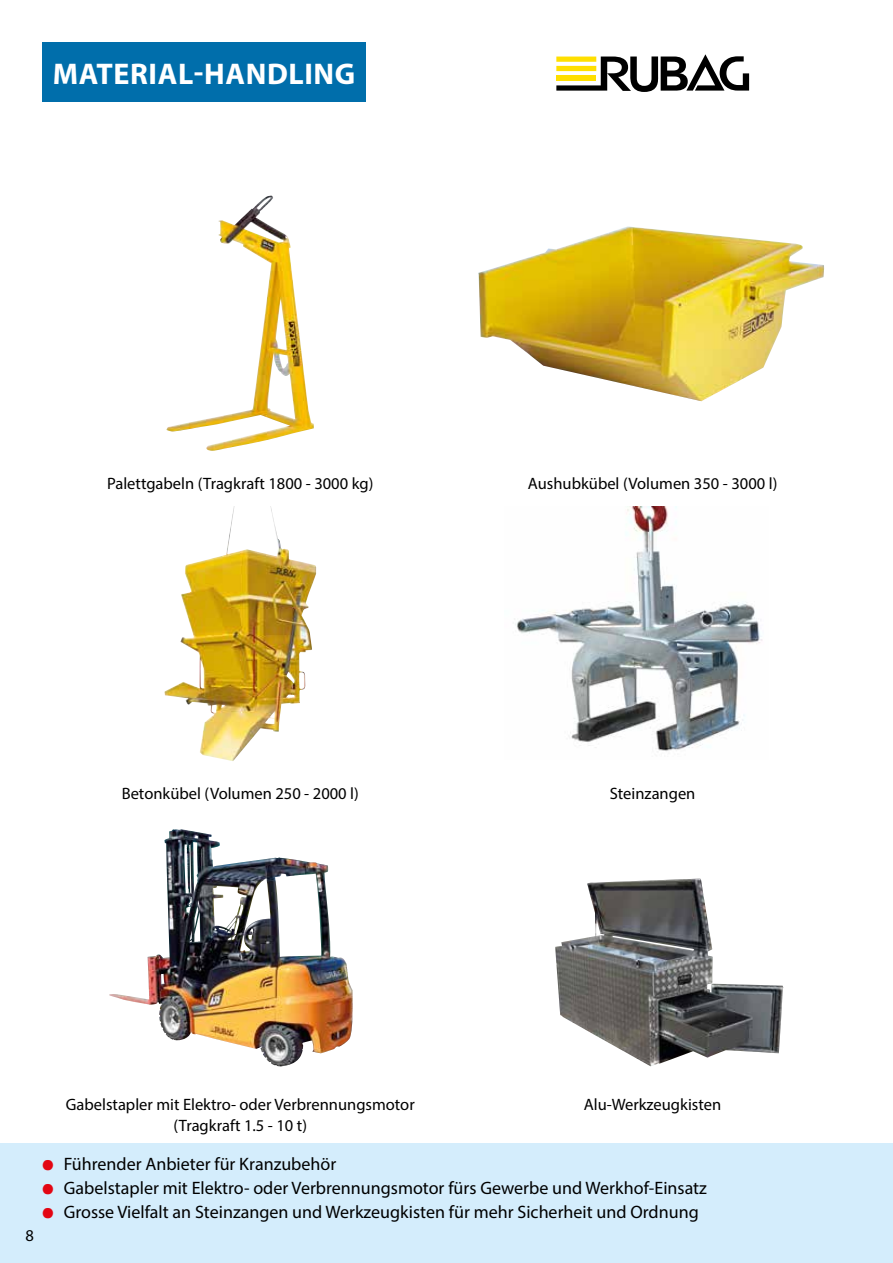
<style>
.page{position:relative;width:893px;height:1263px;background:#fff}
.page>*{position:absolute;margin:0;border:0;box-sizing:border-box;transform-origin:0 0}
.t1{font:700 30px "Myriad Pro";letter-spacing:.02em;color:#fff}
.t2{font:18px "Myriad Pro";color:#000}
.t3{font:16.5px/21px "Myriad Pro";color:#000;text-align:center}
.s1{color:#e30613}
</style>
<div class="page">
<img style="left:164px;top:506px;width:152px;height:255px">
<img style="left:166px;top:196px;width:148px;height:255px">
<img style="left:478px;top:226px;width:346px;height:175px">
<img style="left:515px;top:506px;width:248px;height:245px">
<img style="left:555px;top:879px;width:228px;height:187px">
<svg style="left:556px;top:54px;width:193px;height:38px"></svg>
<div style="left:556px;top:57px;width:40px;height:5px;background:#ffdf00"></div>
<div style="left:556px;top:66px;width:40px;height:5px;background:#ffdf00"></div>
<img style="left:109px;top:829px;width:244px;height:237px">
<div style="left:43px;top:43px;width:323px;height:59px;background:#006eab"></div>
<div style="left:0;top:1144px;width:893px;height:119px;background:#d4edfc"></div>
<h1 class="t1" style="left:53px;top:54px;width:301px">MATERIAL-HANDLING</h1>
<p class="t3" style="left:107px;top:473px;width:268px">Palettgabeln (Tragkraft 1800 - 3000 kg)</p>
<p class="t3" style="left:528px;top:473px;width:251px">Aushubkübel (Volumen 350 - 3000 l)</p>
<p class="t3" style="left:122px;top:783px;width:239px">Betonkübel (Volumen 250 - 2000 l)</p>
<p class="t3" style="left:610px;top:783px;width:87px">Steinzangen</p>
<p class="t3" style="left:26px;top:1225px;width:10px">8</p>
<p class="t3" style="left:66px;top:1093px;width:351px">Gabelstapler mit Elektro- oder Verbrennungsmotor (Tragkraft 1.5 - 10 t)</p>
<p class="t3" style="left:584px;top:1093px;width:139px">Alu-Werkzeugkisten</p>
<p class="t2" style="left:43px;top:1153px;width:295px"><span class="s1">●</span> Führender Anbieter für Kranzubehör</p>
<p class="t2" style="left:43px;top:1177px;width:666px"><span class="s1">●</span> Gabelstapler mit Elektro- oder Verbrennungsmotor fürs Gewerbe und Werkhof-Einsatz</p>
<p class="t2" style="left:43px;top:1201px;width:658px"><span class="s1">●</span> Grosse Vielfalt an Steinzangen und Werkzeugkisten für mehr Sicherheit und Ordnung</p>
</div>
